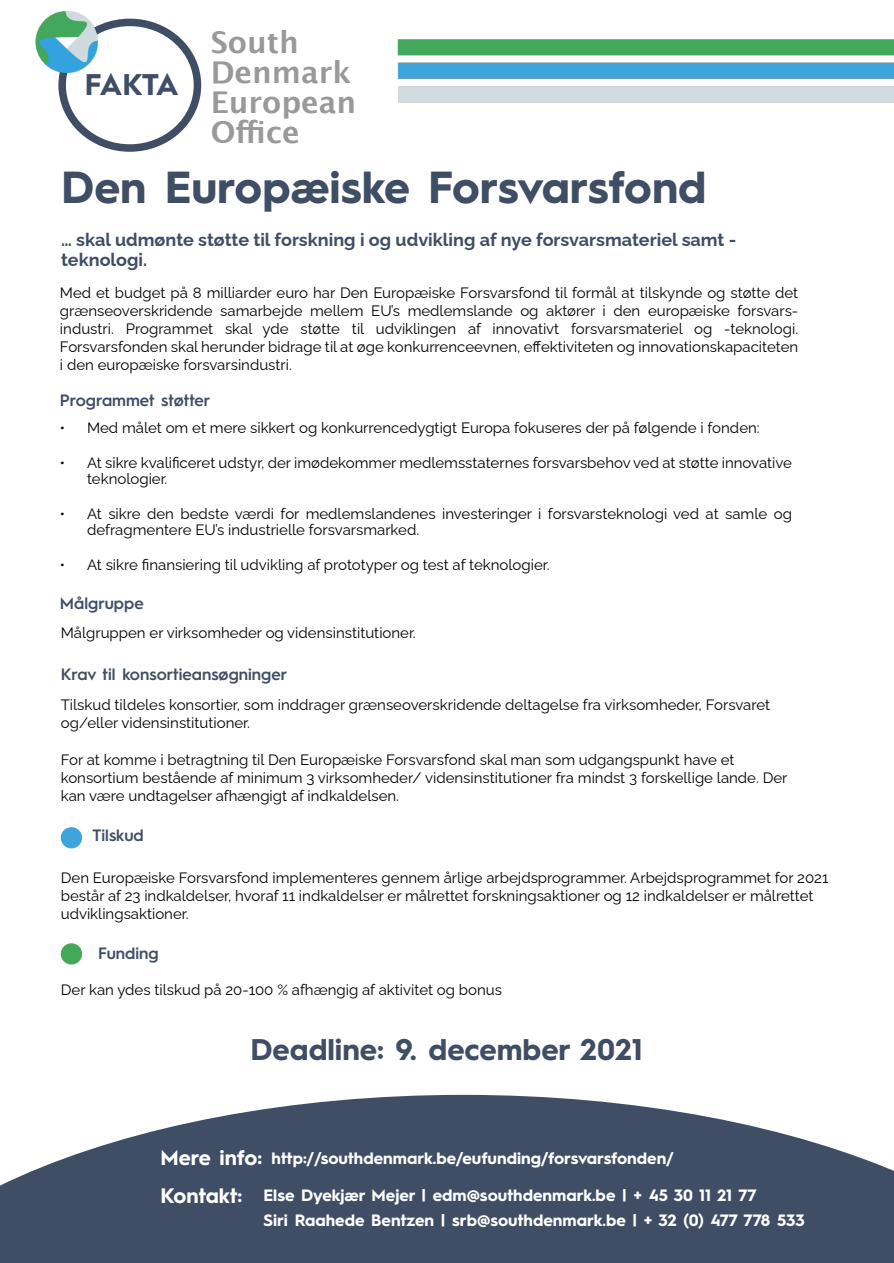
<style>
.page{position:relative;width:894px;height:1263px;background:#fff}
.page>*{position:absolute;margin:0;border:0;box-sizing:border-box;transform-origin:0 0}
.t1{font:700 45px "Hurme Geometric Sans 1";letter-spacing:-.005em;color:#3f4d65}
.t2{font:700 30px "Hurme Geometric Sans 1";color:#3f4d65}
.t3{font:700 30px/30px "Lucida Grande";color:rgb(35 31 31/.46)}
.t4{font:700 18px/19.5px "Raleway";color:#3f4d65}
.t5{font:700 16.5px/24.9px "Hurme Geometric Sans 1";color:#fff}
.t6{font:600 16.5px "Hurme Geometric Sans 1";color:#3f4d65}
.t7{font:15px/18px "Raleway";color:#000}
.s1{font-size:21px}
</style>
<div class="page">
<img style="left:397px;top:39px;width:496px;height:64px">
<div style="left:58px;top:19px;width:143px;height:133px;border:8px solid #3f4d65;border-radius:50%"></div>
<img style="left:35px;top:12px;width:62px;height:60px">
<svg style="left:0;top:1095px;width:893px;height:168px;background:#5c687c"></svg>
<div style="left:61px;top:827px;width:21px;height:21px;background:#3da4dc;border-radius:50%"></div>
<div style="left:61px;top:943px;width:21px;height:21px;background:#43a85a;border-radius:50%"></div>
<h2 class="t2" style="left:85px;top:72px;width:95px">FAKTA</h2>
<h2 class="t3" style="left:211px;top:29px;width:147px">South<br>Denmark<br>European<br>Office</h2>
<h1 class="t1" style="left:61px;top:169px;width:646px">Den Europæiske Forsvarsfond</h1>
<p class="t4" style="left:61px;top:230px;width:676px">… skal udmønte støtte til forskning i og udvikling af nye forsvarsmateriel samt - teknologi.</p>
<p class="t7" style="left:60px;top:284px;width:739px;text-align:justify">Med et budget på 8 milliarder euro har Den Europæiske Forsvarsfond til formål at tilskynde og støtte det grænseoverskridende samarbejde mellem EU’s medlemslande og aktører i den europæiske forsvars&shy;industri. Programmet skal yde støtte til udviklingen af innovativt forsvarsmateriel og -teknologi.<br>Forsvarsfonden skal herunder bidrage til at øge konkurrenceevnen, effektiviteten og innovationskapaciteten i den europæiske forsvarsindustri.</p>
<p class="t6" style="left:60px;top:394px;width:152px">Programmet støtter</p>
<p class="t7" style="left:60px;top:419px;width:701px">• Med målet om et mere sikkert og konkurrencedygtigt Europa fokuseres der på følgende i fonden:</p>
<p class="t7" style="left:87px;top:454px;width:706px;line-height:16.5px;text-indent:-27px">• At sikre kvalificeret udstyr, der imødekommer medlemsstaternes forsvarsbehov ved at støtte innovative teknologier.</p>
<p class="t7" style="left:87px;top:505px;width:706px;line-height:16.5px;text-indent:-27px">• At sikre den bedste værdi for medlemslandenes investeringer i forsvarsteknologi ved at samle og defragmentere EU’s industrielle forsvarsmarked.</p>
<p class="t7" style="left:60px;top:555px;width:491px">• At sikre finansiering til udvikling af prototyper og test af teknologier.</p>
<p class="t6" style="left:60px;top:596px;width:85px">Målgruppe</p>
<p class="t7" style="left:61px;top:624px;width:356px">Målgruppen er virksomheder og vidensinstitutioner.</p>
<p class="t6" style="left:61px;top:667px;width:228px">Krav til konsortieansøgninger</p>
<p class="t7" style="left:61px;top:696px;width:710px">Tilskud tildeles konsortier, som inddrager grænseoverskridende deltagelse fra virksomheder, Forsvaret og/eller vidensinstitutioner.</p>
<p class="t7" style="left:61px;top:750px;width:728px">For at komme i betragtning til Den Europæiske Forsvarsfond skal man som udgangspunkt have et konsortium bestående af minimum 3 virksomheder/ vidensinstitutioner fra mindst 3 forskellige lande. Der kan være undtagelser afhængigt af indkaldelsen.</p>
<p class="t6" style="left:93px;top:829px;width:53px">Tilskud</p>
<p class="t7" style="left:61px;top:868px;width:769px">Den Europæiske Forsvarsfond implementeres gennem årlige arbejdsprogrammer. Arbejdsprogrammet for 2021 består af 23 indkaldelser, hvoraf 11 indkaldelser er målrettet forskningsaktioner og 12 indkaldelser er målrettet udviklingsaktioner.</p>
<p class="t6" style="left:98px;top:947px;width:62px">Funding</p>
<p class="t7" style="left:61px;top:980px;width:442px">Der kan ydes tilskud på 20-100 % afhængig af aktivitet og bonus</p>
<h2 class="t2" style="left:250px;top:1037px;width:393px">Deadline: 9. december 2021</h2>
<p class="t5" style="left:160px;top:1147px;width:514px"><span class="s1">Mere info:</span> http://southdenmark.be/eufunding/forsvarsfonden/</p>
<p class="t5" style="left:263px;top:1184px;width:542px;text-indent:-103px"><span class="s1">Kontakt:</span> Else Dyekjær Mejer | edm@southdenmark.be | + 45 30 11 21 77<br>Siri Raahede Bentzen | srb@southdenmark.be | + 32 (0) 477 778 533</p>
</div>
